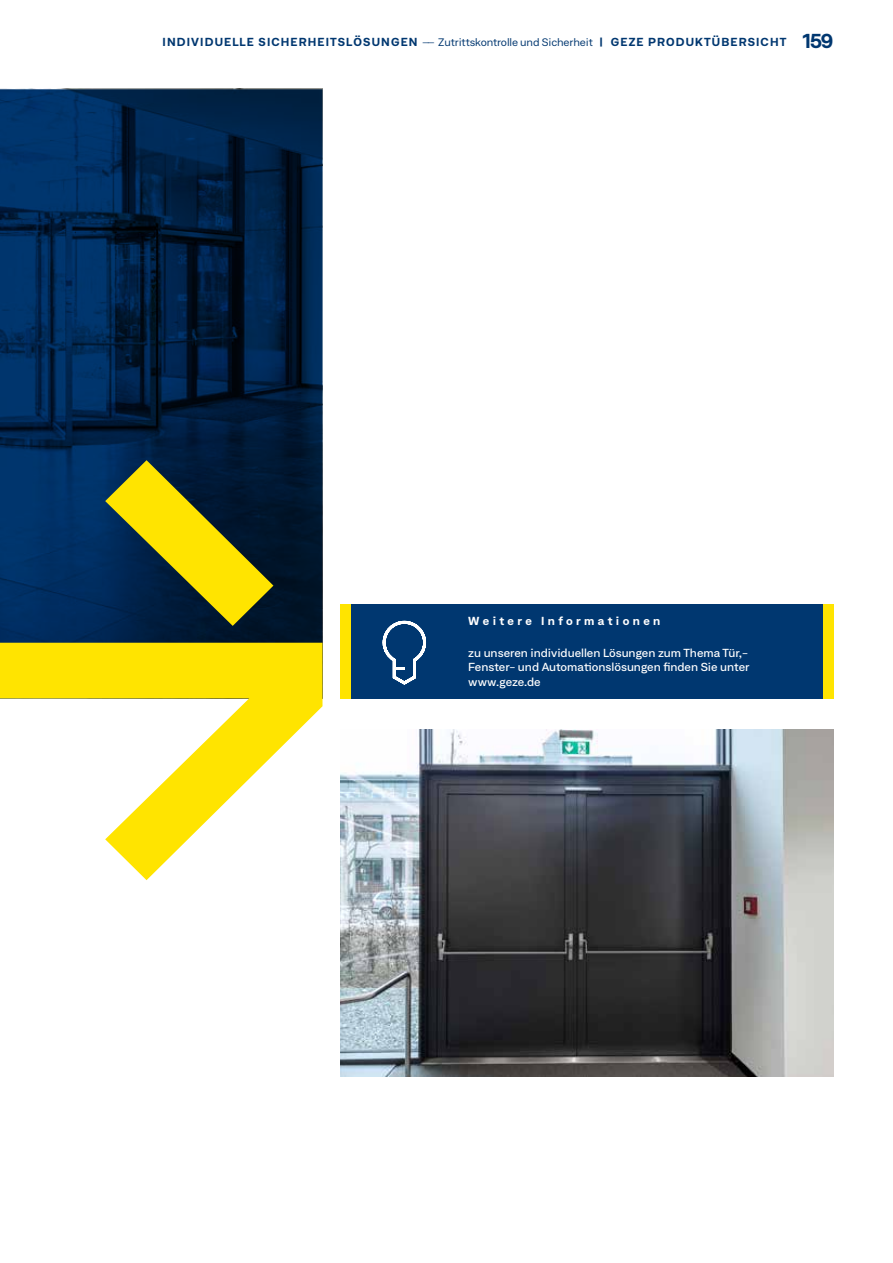
<style>
.page{position:relative;width:893px;height:1263px;background:#fff}
.page>*{position:absolute;margin:0;border:0;box-sizing:border-box;transform-origin:0 0}
.t1{font:500 expanded 11.25px/14.2px "Neufile Grotesk";color:#fff}
.t2{font:700 expanded 11.25px "Neufile Grotesk";letter-spacing:.1em;color:#003770}
.t3{font:700 expanded 11.25px "Neufile Grotesk";letter-spacing:.3em;color:#fff}
.s1{font-weight:400;font-size:10.5px}
.s2{font-size:19.5px}
</style>
<div class="page">
<img style="left:340px;top:730px;width:493px;height:346px">
<svg style="left:0;top:89px;width:322px;height:371px;background:#002349"></svg>
<svg style="left:0;top:460px;width:322px;height:420px"></svg>
<div style="left:340px;top:604px;width:493px;height:94px;background:#003770"></div>
<svg style="left:382px;top:620px;width:44px;height:65px"></svg>
<div style="left:340px;top:604px;width:11px;height:94px;background:#ffe400"></div>
<div style="left:823px;top:604px;width:10px;height:94px;background:#ffe400"></div>
<p class="t2" style="left:163px;top:35px;width:672px">INDIVIDUELLE SICHERHEITSLÖSUNGEN <span class="s1">–– Zutrittskontrolle und Sicherheit</span> | GEZE PRODUKTÜBERSICHT <span class="s2">159</span></p>
<p class="t3" style="left:468px;top:613px;width:194px">Weitere Informationen</p>
<p class="t1" style="left:468px;top:646px;width:283px">zu unseren individuellen Lösungen zum Thema Tür,-<br>Fenster- und Automationslösungen finden Sie unter www.geze.de</p>
</div>
